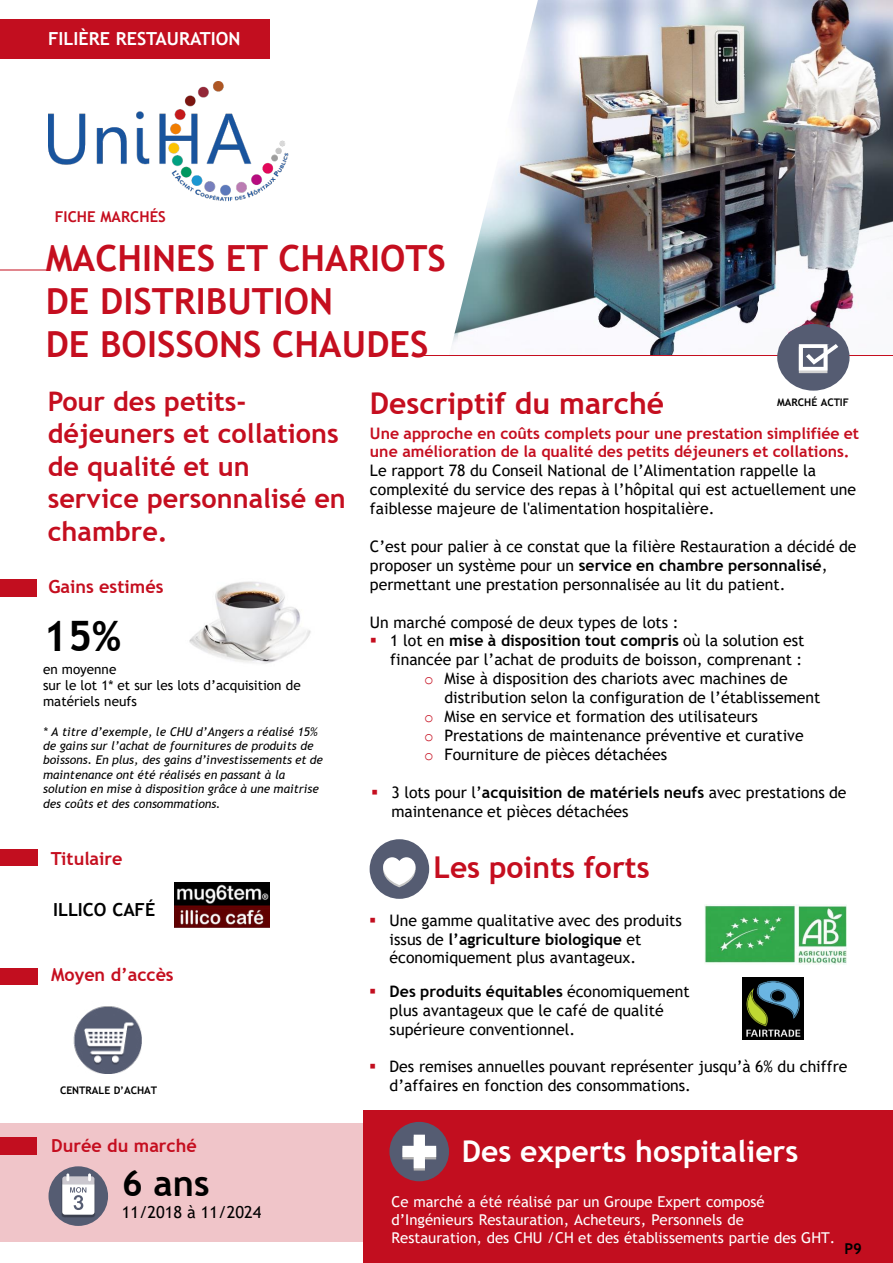
<style>
.page{position:relative;width:893px;height:1263px;background:#fff}
.page>*{position:absolute;margin:0;border:0;box-sizing:border-box;transform-origin:0 0}
.t1{font:700 42px "Trebuchet MS";color:#000}
.t2{font:700 36px/43.2px "Trebuchet MS";color:#c50e1f}
.t3{font:700 36px "Trebuchet MS";color:#000}
.t4{font:700 30px "Trebuchet MS";color:#c50e1f}
.t5{font:700 30px "Trebuchet MS";color:#fff}
.t6{font:700 27px/32.4px "Trebuchet MS";color:#c50e1f}
.t7{font:700 18px "Trebuchet MS";color:#c50e1f}
.t8{font:700 18px "Trebuchet MS";color:#fff}
.t9{font:700 18px "Trebuchet MS";color:#000}
.t10{font:16.5px "Trebuchet MS";color:#000}
.t11{font:15.9px/18.9px "Trebuchet MS";color:#000}
.t12{font:700 15.9px/18.9px "Trebuchet MS";color:#c50e1f}
.t13{font:700 15.9px "Trebuchet MS";color:#000}
.t14{font:15px/18px "Trebuchet MS";color:#fff}
.t15{font:700 15px "Trebuchet MS";color:#c50e1f}
.t16{font:700 15px "Trebuchet MS";color:#000}
.t17{font:13.5px/16.2px "Trebuchet MS";color:#000}
.t18{font:italic 12px/14.4px "Trebuchet MS";color:#000}
.t19{font:700 10.5px "Trebuchet MS";color:#000}
.s1{font-weight:700}
.s2{color:#c50e1f}
.s3{font-weight:400}
.s4{font-family:"Courier New";color:#c50e1f}
.s5{color:#c20e1f}
</style>
<div class="page">
<img style="left:452px;top:0;width:441px;height:355px">
<img style="left:189px;top:581px;width:122px;height:83px">
<div style="left:0;top:1123px;width:421px;height:118px;background:#f0c5c9"></div>
<img style="left:48px;top:82px;width:241px;height:120px">
<hr style="left:0;top:270px;width:50px;height:1px;background:#c50e1f">
<div style="left:0;top:1137px;width:37px;height:17px;background:#c20e1f"></div>
<div style="left:0;top:19px;width:270px;height:40px;background:#c20e1f"></div>
<hr style="left:417px;top:355px;width:476px;height:1px;background:#c50e1f">
<div style="left:0;top:579px;width:36px;height:17px;background:#c20e1f"></div>
<div style="left:0;top:849px;width:37px;height:17px;background:#c20e1f"></div>
<div style="left:0;top:968px;width:37px;height:17px;background:#c20e1f"></div>
<div style="left:364px;top:1110px;width:529px;height:153px;background:#c20e1f"></div>
<div style="left:370px;top:839px;width:59px;height:60px;background:#555c72;border-radius:50%"></div>
<svg style="left:383px;top:857px;width:33px;height:30px"></svg>
<div style="left:49px;top:1166px;width:59px;height:60px;background:#555c72;border-radius:50%"></div>
<img style="left:62px;top:1178px;width:33px;height:39px">
<svg style="left:62px;top:1173px;width:32px;height:42px"></svg>
<div style="left:389px;top:1122px;width:60px;height:59px;background:#555c72;border-radius:50%"></div>
<svg style="left:402px;top:1135px;width:34px;height:35px"></svg>
<img style="left:73px;top:1006px;width:68px;height:68px">
<img style="left:174px;top:882px;width:96px;height:46px">
<img style="left:704px;top:904px;width:142px;height:60px">
<img style="left:742px;top:978px;width:62px;height:61px">
<div style="left:777px;top:324px;width:72px;height:67px;background:#555c72;border-radius:50%"></div>
<svg style="left:799px;top:344px;width:39px;height:29px"></svg>
<p class="t8" style="left:48px;top:28px;width:194px">FILIÈRE RESTAURATION</p>
<p class="t15" style="left:55px;top:207px;width:112px">FICHE MARCHÉS</p>
<h2 class="t2" style="left:46px;top:236px;width:402px">MACHINES ET CHARIOTS<br>DE DISTRIBUTION<br>DE BOISSONS CHAUDES</h2>
<h3 class="t6" style="left:48px;top:385px;width:300px">Pour des petits&shy;déjeuners et collations de qualité et un service personnalisé en chambre.</h3>
<p class="t7" style="left:49px;top:575px;width:116px">Gains estimés</p>
<h1 class="t1" style="left:43px;top:610px;width:79px">15%</h1>
<p class="t17" style="left:43px;top:661px;width:259px">en moyenne<br>sur le lot 1* et sur les lots d’acquisition de matériels neufs</p>
<p class="t18" style="left:43px;top:724px;width:281px">* A titre d’exemple, le CHU d’Angers a réalisé 15% de gains sur l’achat de fournitures de produits de boissons. En plus, des gains d’investissements et de maintenance ont été réalisés en passant à la solution en mise à disposition grâce à une maitrise des coûts et des consommations.</p>
<p class="t7" style="left:51px;top:847px;width:73px">Titulaire</p>
<p class="t9" style="left:53px;top:899px;width:104px">ILLICO CAFÉ</p>
<p class="t7" style="left:51px;top:963px;width:124px">Moyen d’accès</p>
<p class="t19" style="left:60px;top:1084px;width:99px">CENTRALE D’ACHAT</p>
<p class="t7" style="left:51px;top:1134px;width:147px">Durée du marché</p>
<h2 class="t3" style="left:122px;top:1161px;width:90px">6 ans</h2>
<p class="t10" style="left:122px;top:1202px;width:141px">11/2018 à 11/2024</p>
<h3 class="t4" style="left:370px;top:384px;width:296px">Descriptif du marché</h3>
<p class="t19" style="left:777px;top:395px;width:73px">MARCHÉ ACTIF</p>
<p class="t12" style="left:370px;top:423px;width:491px">Une approche en coûts complets pour une prestation simplifiée et une amélioration de la qualité des petits déjeuners et collations.</p>
<p class="t11" style="left:370px;top:461px;width:488px">Le rapport 78 du Conseil National de l’Alimentation rappelle la complexité du service des repas à l’hôpital qui est actuellement une faiblesse majeure de l'alimentation hospitalière.</p>
<p class="t11" style="left:370px;top:537px;width:488px">C’est pour palier à ce constat que la filière Restauration a décidé de proposer un système pour un <span class="s1">service en chambre personnalisé</span>, permettant une prestation personnalisée au lit du patient.</p>
<p class="t11" style="left:370px;top:612px;width:310px">Un marché composé de deux types de lots :</p>
<p class="t13" style="left:370px;top:631px;width:436px"><span class="s2">▪</span> <span class="s3">1 lot en</span> mise à disposition tout compris <span class="s3">où la solution est</span></p>
<p class="t11" style="left:390px;top:650px;width:413px">financée par l’achat de produits de boisson, comprenant :</p>
<p class="t11" style="left:424px;top:669px;width:365px"><span class="s4">o</span> Mise à disposition des chariots avec machines de</p>
<p class="t11" style="left:444px;top:688px;width:378px">distribution selon la configuration de l’établissement</p>
<p class="t11" style="left:424px;top:707px;width:335px"><span class="s4">o</span> Mise en service et formation des utilisateurs</p>
<p class="t11" style="left:424px;top:726px;width:381px"><span class="s4">o</span> Prestations de maintenance préventive et curative</p>
<p class="t11" style="left:424px;top:745px;width:245px"><span class="s4">o</span> Fourniture de pièces détachées</p>
<p class="t11" style="left:391px;top:782px;width:457px;text-indent:-20px"><span class="s2">▪</span> 3 lots pour l’<span class="s1">acquisition de matériels neufs</span> avec prestations de maintenance et pièces détachées</p>
<h3 class="t4" style="left:433px;top:849px;width:218px">Les points forts</h3>
<p class="t11" style="left:390px;top:910px;width:294px;text-indent:-20px"><span class="s5">▪</span> Une gamme qualitative avec des produits issus de <span class="s1">l’agriculture biologique</span> et économiquement plus avantageux.</p>
<p class="t11" style="left:390px;top:982px;width:302px;text-indent:-20px"><span class="s5">▪</span> <span class="s1">Des produits équitables</span> économiquement plus avantageux que le café de qualité supérieure conventionnel.</p>
<p class="t11" style="left:390px;top:1057px;width:459px;text-indent:-20px"><span class="s5">▪</span> Des remises annuelles pouvant représenter jusqu’à 6% du chiffre d’affaires en fonction des consommations.</p>
<h3 class="t5" style="left:462px;top:1133px;width:338px">Des experts hospitaliers</h3>
<p class="t14" style="left:392px;top:1192px;width:445px">Ce marché a été réalisé par un Groupe Expert composé d’Ingénieurs Restauration, Acheteurs, Personnels de<br>Restauration, des CHU /CH et des établissements partie des GHT.</p>
<p class="t16" style="left:844px;top:1239px;width:19px">P9</p>
</div>
